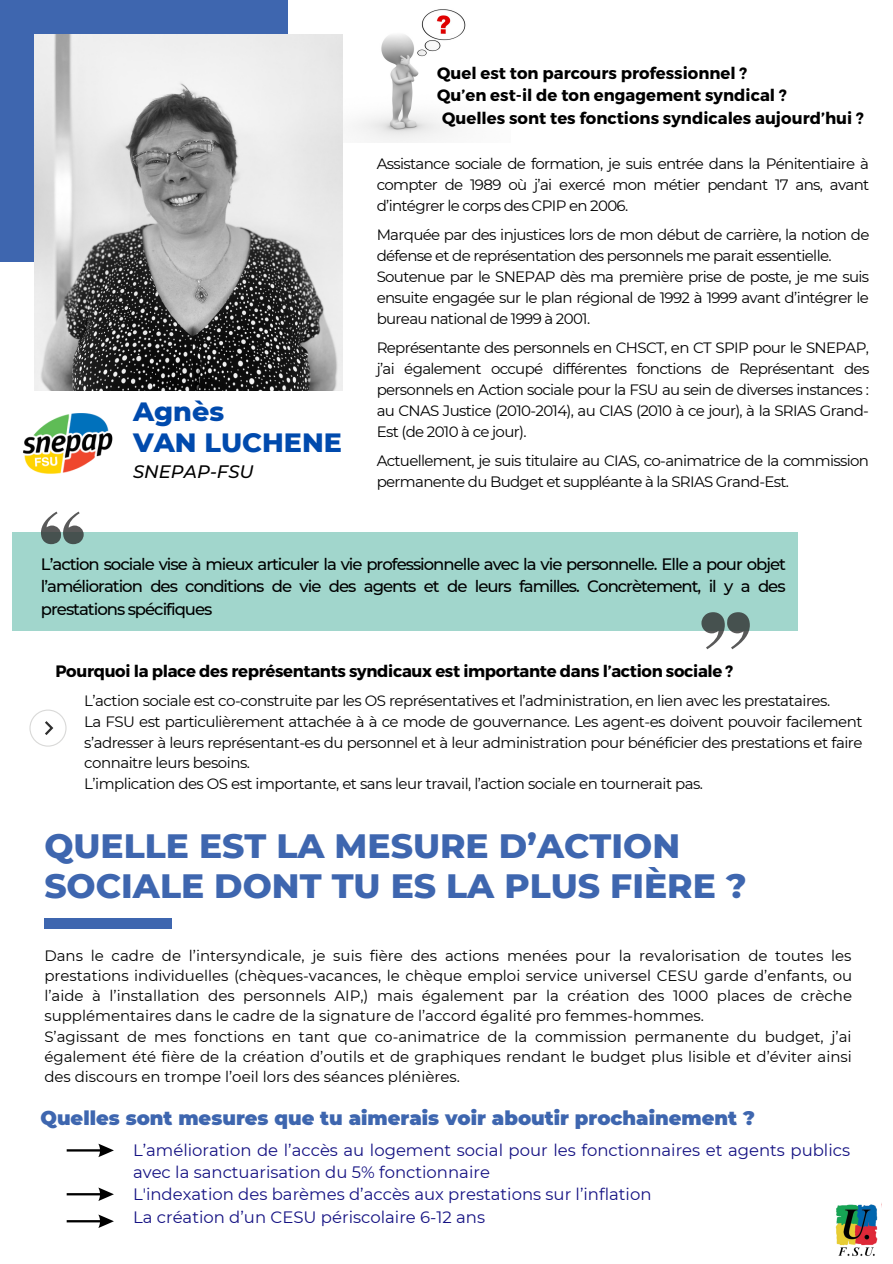
<style>
.page{position:relative;width:893px;height:1264px;background:#fff}
.page>*{position:absolute;margin:0;border:0;box-sizing:border-box;transform-origin:0 0}
.t1{font:800 34.5px/40.5px "Montserrat";color:#3e66af}
.t2{font:800 27px/31.5px "Montserrat";color:#004aad}
.t3{font:900 19.5px "Montserrat";color:#3e66af}
.t4{font:italic 500 18px "Montserrat";color:#000}
.t5{font:16.5px/22.5px "Montserrat";color:#151283}
.t6{font:500 16.5px/22.5px "Montserrat";letter-spacing:-.06em;color:#000;text-align:justify}
.t7{font:700 16.5px/22.5px "Montserrat";color:#000}
.t8{font:700 16.5px "Montserrat";letter-spacing:-.02em;color:#000}
.t9{font:15px/21px "Montserrat";letter-spacing:-.035em;color:#000}
.t10{font:15px/20.1px "Montserrat";color:#000}
</style>
<div class="page">
<div style="left:44px;top:918px;width:127px;height:10px;background:#3e66af"></div>
<div style="left:12px;top:532px;width:785px;height:99px;background:#a1d6cc"></div>
<svg style="left:41px;top:511px;width:43px;height:33px"></svg>
<svg style="left:701px;top:612px;width:48px;height:37px"></svg>
<img style="left:353px;top:9px;width:113px;height:134px">
<div style="left:0;top:0;width:288px;height:262px;background:#3e66af"></div>
<img style="left:34px;top:34px;width:308px;height:356px">
<svg style="left:67px;top:1143px;width:47px;height:14px"></svg>
<svg style="left:67px;top:1187px;width:47px;height:13px"></svg>
<svg style="left:67px;top:1214px;width:47px;height:13px"></svg>
<img style="left:23px;top:413px;width:90px;height:61px">
<img style="left:835px;top:1204px;width:43px;height:52px">
<svg style="left:29px;top:709px;width:38px;height:37px"></svg>
<h2 class="t2" style="left:133px;top:395px;width:210px">Agnès<br>VAN LUCHENE</h2>
<p class="t4" style="left:133px;top:461px;width:122px">SNEPAP-FSU</p>
<p class="t7" style="left:437px;top:61px;width:428px">Quel est ton parcours professionnel ?<br>Qu’en est-il de ton engagement syndical ?<br>Quelles sont tes fonctions syndicales aujourd’hui ?</p>
<p class="t9" style="left:376px;top:153px;width:494px;text-align:justify">Assistance sociale de formation, je suis entrée dans la Pénitentiaire à compter de 1989 où j’ai exercé mon métier pendant 17 ans, avant d’intégrer le corps des CPIP en 2006.</p>
<p class="t9" style="left:376px;top:224px;width:494px">Marquée par des injustices lors de mon début de carrière, la notion de défense et de représentation des personnels me parait essentielle.<br>Soutenue par le SNEPAP dès ma première prise de poste, je me suis ensuite engagée sur le plan régional de 1992 à 1999 avant d’intégrer le bureau national de 1999 à 2001.</p>
<p class="t9" style="left:376px;top:337px;width:494px;text-align:justify">Représentante des personnels en CHSCT, en CT SPIP pour le SNEPAP, j’ai également occupé différentes fonctions de Représentant des personnels en Action sociale pour la FSU au sein de diverses instances : au CNAS Justice (2010-2014), au CIAS (2010 à ce jour), à la SRIAS Grand-Est (de 2010 à ce jour).</p>
<p class="t9" style="left:376px;top:449px;width:494px">Actuellement, je suis titulaire au CIAS, co-animatrice de la commission permanente du Budget et suppléante à la SRIAS Grand-Est.</p>
<p class="t6" style="left:41px;top:552px;width:746px">L’action sociale vise à mieux articuler la vie professionnelle avec la vie personnelle. Elle a pour objet l’amélioration des conditions de vie des agents et de leurs familles. Concrètement, il y a des prestations spécifiques</p>
<p class="t8" style="left:55px;top:661px;width:679px">Pourquoi la place des représentants syndicaux est importante dans l’action sociale ?</p>
<p class="t9" style="left:84px;top:690px;width:779px;line-height:20.5px">L’action sociale est co-construite par les OS représentatives et l’administration, en lien avec les prestataires.<br>La FSU est particulièrement attachée à à ce mode de gouvernance. Les agent-es doivent pouvoir facilement s’adresser à leurs représentant-es du personnel et à leur administration pour bénéficier des prestations et faire connaitre leurs besoins.<br>L’implication des OS est importante, et sans leur travail, l’action sociale en tournerait pas.</p>
<h1 class="t1" style="left:44px;top:825px;width:703px">QUELLE EST LA MESURE D’ACTION<br>SOCIALE DONT TU ES LA PLUS FIÈRE ?</h1>
<p class="t10" style="left:44px;top:945px;width:809px">Dans le cadre de l’intersyndicale, je suis fière des actions menées pour la revalorisation de toutes les prestations individuelles (chèques-vacances, le chèque emploi service universel CESU garde d’enfants, ou l’aide à l’installation des personnels AIP,) mais également par la création des 1000 places de crèche supplémentaires dans le cadre de la signature de l’accord égalité pro femmes-hommes.<br>S’agissant de mes fonctions en tant que co-animatrice de la commission permanente du budget, j’ai également été fière de la création d’outils et de graphiques rendant le budget plus lisible et d’éviter ainsi des discours en trompe l’oeil lors des séances plénières.</p>
<h3 class="t3" style="left:40px;top:1106px;width:715px">Quelles sont mesures que tu aimerais voir aboutir prochainement ?</h3>
<p class="t5" style="left:133px;top:1138px;width:718px">L’amélioration de l’accès au logement social pour les fonctionnaires et agents publics avec la sanctuarisation du 5% fonctionnaire<br>L'indexation des barèmes d’accès aux prestations sur l’inflation<br>La création d’un CESU périscolaire 6-12 ans</p>
</div>
